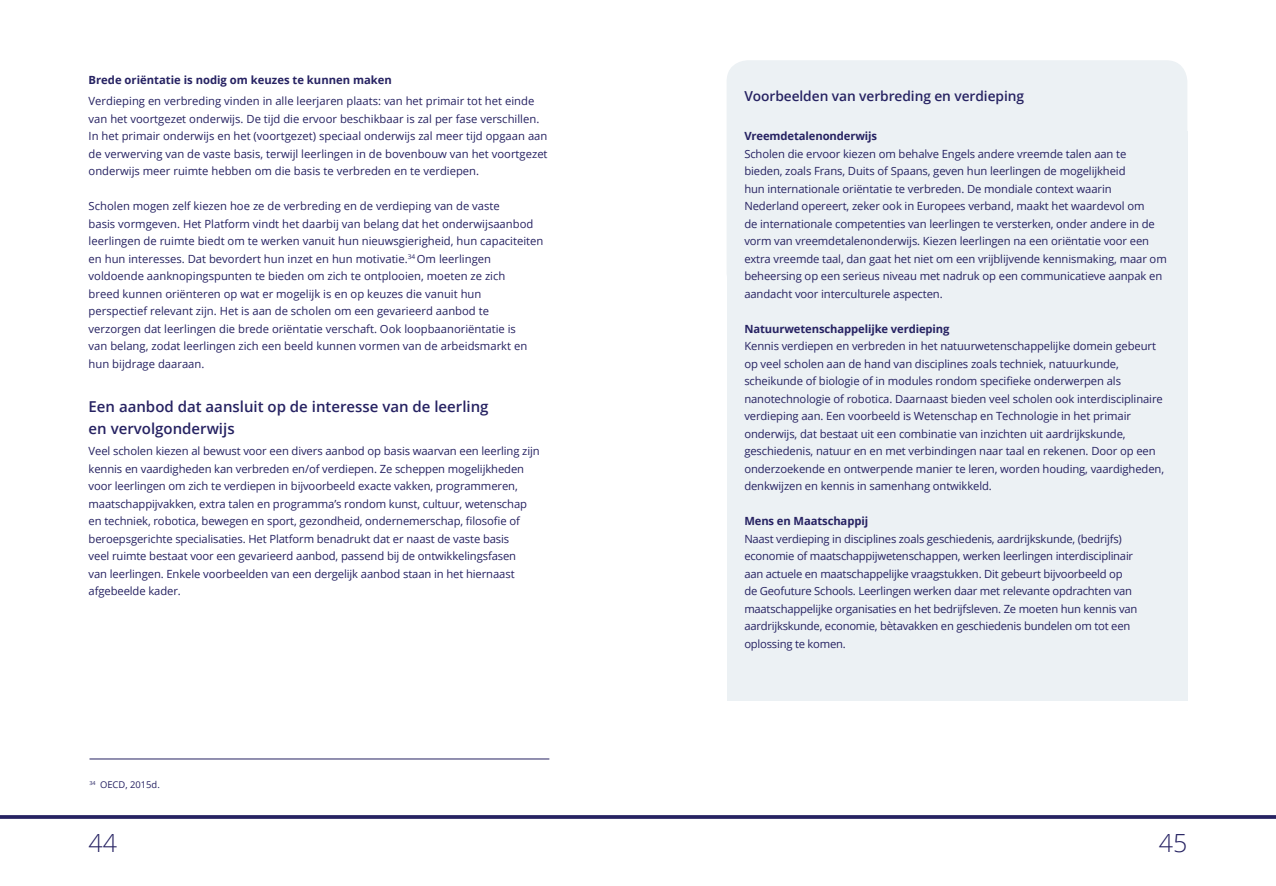
<style>
.page{position:relative;width:1276px;height:886px;background:#fff}
.page>*{position:absolute;margin:0;border:0;box-sizing:border-box;transform-origin:0 0}
.t1{font:300 25px "Open Sans";color:#262262}
.t2{font:600 15px/21.2px "Open Sans";color:#262262}
.t3{font:600 13.75px "Open Sans";letter-spacing:-.005em;color:#262262}
.t4{font:11.25px/17.5px "Open Sans";letter-spacing:-.01em;color:#262262}
.t5{font:700 11.25px "Open Sans";letter-spacing:-.01em;color:#262262}
.t6{font:9.38px "Open Sans";color:#262262}
</style>
<div class="page">
<hr style="left:89px;top:759px;width:460px;height:1px;background:#262262">
<div style="left:726px;top:132px;width:461px;height:569px;background:#ecf1f4"></div>
<div style="left:726px;top:60px;width:461px;height:234px;background:#ecf1f4;border-radius:21px"></div>
<svg style="left:0;top:815px;width:1276px;height:4px;background:#332f6b"></svg>
<p class="t5" style="left:89px;top:72px;width:305px">Brede oriëntatie is nodig om keuzes te kunnen maken</p>
<p class="t4" style="left:89px;top:92px;width:460px">Verdieping en verbreding vinden in alle leerjaren plaats: van het primair tot het einde van het voortgezet onderwijs. De tijd die ervoor beschikbaar is zal per fase verschillen.<br>In het primair onderwijs en het (voortgezet) speciaal onderwijs zal meer tijd opgaan aan de verwerving van de vaste basis, terwijl leerlingen in de bovenbouw van het voortgezet onderwijs meer ruimte hebben om die basis te verbreden en te verdiepen.</p>
<p class="t4" style="left:89px;top:197px;width:456px">Scholen mogen zelf kiezen hoe ze de verbreding en de verdieping van de vaste<br>basis vormgeven. Het Platform vindt het daarbij van belang dat het onderwijsaanbod leerlingen de ruimte biedt om te werken vanuit hun nieuwsgierigheid, hun capaciteiten en hun interesses. Dat bevordert hun inzet en hun motivatie.<sup>34</sup> Om leerlingen voldoende aanknopingspunten te bieden om zich te ontplooien, moeten ze zich<br>breed kunnen oriënteren op wat er mogelijk is en op keuzes die vanuit hun<br>perspectief relevant zijn. Het is aan de scholen om een gevarieerd aanbod te verzorgen dat leerlingen die brede oriëntatie verschaft. Ook loopbaanoriëntatie is<br>van belang, zodat leerlingen zich een beeld kunnen vormen van de arbeidsmarkt en hun bijdrage daaraan.</p>
<h2 class="t2" style="left:89px;top:396px;width:401px">Een aanbod dat aansluit op de interesse van de leerling en vervolgonderwijs</h2>
<p class="t4" style="left:89px;top:442px;width:453px">Veel scholen kiezen al bewust voor een divers aanbod op basis waarvan een leerling zijn kennis en vaardigheden kan verbreden en/of verdiepen. Ze scheppen mogelijkheden voor leerlingen om zich te verdiepen in bijvoorbeeld exacte vakken, programmeren, maatschappijvakken, extra talen en programma’s rondom kunst, cultuur, wetenschap en techniek, robotica, bewegen en sport, gezondheid, ondernemerschap, filosofie of beroepsgerichte specialisaties. Het Platform benadrukt dat er naast de vaste basis<br>veel ruimte bestaat voor een gevarieerd aanbod, passend bij de ontwikkelingsfasen<br>van leerlingen. Enkele voorbeelden van een dergelijk aanbod staan in het hiernaast afgebeelde kader.</p>
<p class="t6" style="left:89px;top:778px;width:72px"><sup>34</sup> OECD, 2015d.</p>
<p class="t3" style="left:744px;top:87px;width:281px">Voorbeelden van verbreding en verdieping</p>
<p class="t5" style="left:744px;top:128px;width:134px">Vreemdetalenonderwijs</p>
<p class="t4" style="left:744px;top:144px;width:424px">Scholen die ervoor kiezen om behalve Engels andere vreemde talen aan te bieden, zoals Frans, Duits of Spaans, geven hun leerlingen de mogelijkheid<br>hun internationale oriëntatie te verbreden. De mondiale context waarin Nederland opereert, zeker ook in Europees verband, maakt het waardevol om<br>de internationale competenties van leerlingen te versterken, onder andere in de vorm van vreemdetalenonderwijs. Kiezen leerlingen na een oriëntatie voor een extra vreemde taal, dan gaat het niet om een vrijblijvende kennismaking, maar om beheersing op een serieus niveau met nadruk op een communicatieve aanpak en aandacht voor interculturele aspecten.</p>
<p class="t5" style="left:744px;top:321px;width:207px">Natuurwetenschappelijke verdieping</p>
<p class="t4" style="left:744px;top:337px;width:421px">Kennis verdiepen en verbreden in het natuurwetenschappelijke domein gebeurt op veel scholen aan de hand van disciplines zoals techniek, natuurkunde, scheikunde of biologie of in modules rondom specifieke onderwerpen als nanotechnologie of robotica. Daarnaast bieden veel scholen ook interdisciplinaire verdieping aan. Een voorbeeld is Wetenschap en Technologie in het primair onderwijs, dat bestaat uit een combinatie van inzichten uit aardrijkskunde, geschiedenis, natuur en en met verbindingen naar taal en rekenen. Door op een onderzoekende en ontwerpende manier te leren, worden houding, vaardigheden, denkwijzen en kennis in samenhang ontwikkeld.</p>
<p class="t5" style="left:744px;top:513px;width:125px">Mens en Maatschappij</p>
<p class="t4" style="left:744px;top:530px;width:395px">Naast verdieping in disciplines zoals geschiedenis, aardrijkskunde, (bedrijfs) economie of maatschappijwetenschappen, werken leerlingen interdisciplinair aan actuele en maatschappelijke vraagstukken. Dit gebeurt bijvoorbeeld op de Geofuture Schools. Leerlingen werken daar met relevante opdrachten van maatschappelijke organisaties en het bedrijfsleven. Ze moeten hun kennis van aardrijkskunde, economie, bètavakken en geschiedenis bundelen om tot een oplossing te komen.</p>
<h1 class="t1" style="left:89px;top:826px;width:30px">44</h1>
<h1 class="t1" style="left:1158px;top:826px;width:30px">45</h1>
</div>
